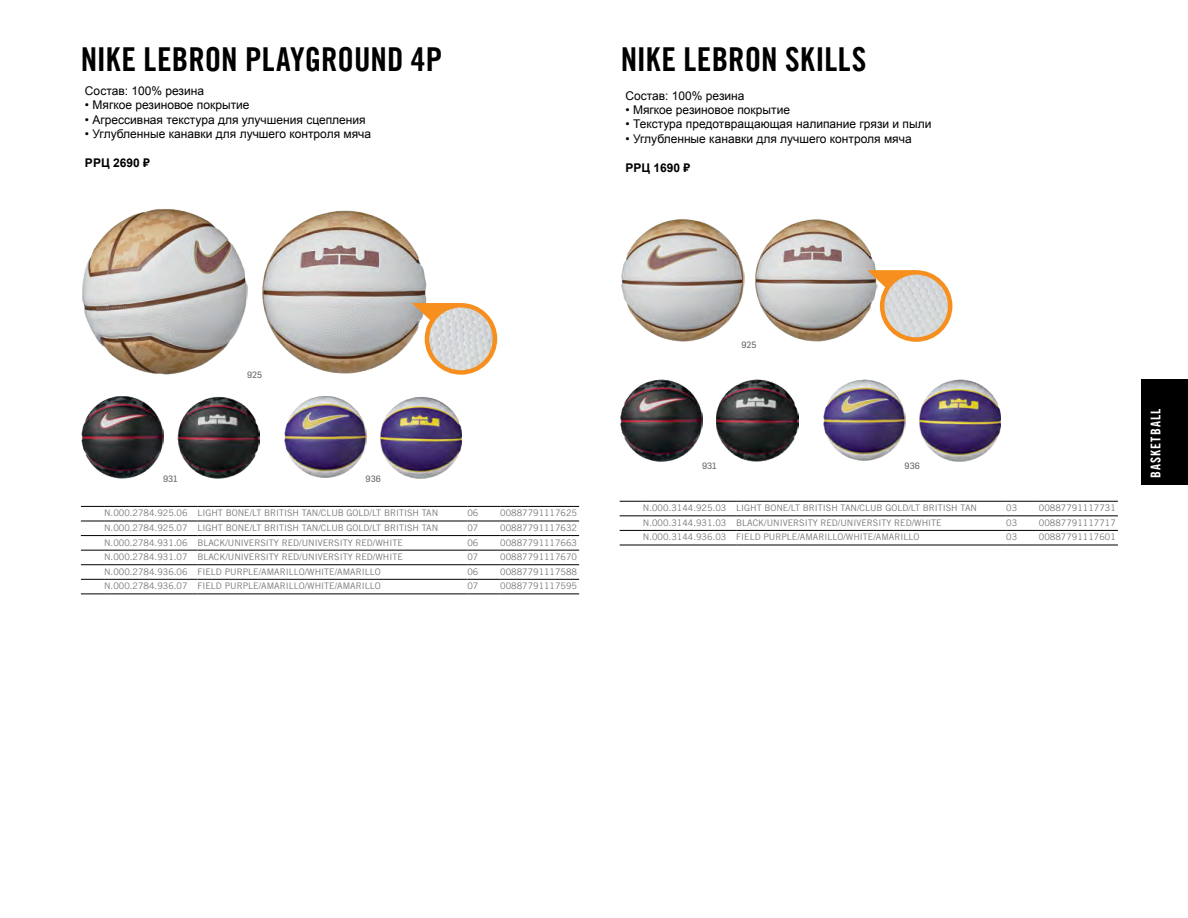
<style>
.page{position:relative;width:1188px;height:918px;background:#fff}
.page>*{position:absolute;margin:0;border:0;box-sizing:border-box;transform-origin:0 0}
.t1{font:700 condensed 33px "Trade Gothicfor Nike 365";color:#000}
.t2{font:700 condensed 13.5px "Trade Gothicfor Nike 365";letter-spacing:.08em;color:#fff}
.t3{font:12px "Arial";color:#000}
.t4{font:700 12px "Arial";color:#000}
.t5{font:9px "Trade Gothicfor Nike 365";color:#77787b}
.t6{font:9px "Flama Basic";color:#636466}
</style>
<div class="page">
<div style="left:1142px;top:379px;width:46px;height:106px;background:#000"></div>
<svg style="left:81px;top:506px;width:23px;height:1px"></svg>
<hr style="left:104px;top:506px;width:93px;height:1px;background:#000">
<hr style="left:197px;top:506px;width:270px;height:1px;background:#000">
<hr style="left:467px;top:506px;width:33px;height:1px;background:#000">
<hr style="left:500px;top:506px;width:79px;height:1px;background:#000">
<svg style="left:81px;top:521px;width:23px;height:1px"></svg>
<hr style="left:104px;top:521px;width:93px;height:1px;background:#000">
<hr style="left:197px;top:521px;width:270px;height:1px;background:#000">
<hr style="left:467px;top:521px;width:33px;height:1px;background:#000">
<hr style="left:500px;top:521px;width:79px;height:1px;background:#000">
<svg style="left:81px;top:535px;width:23px;height:1px"></svg>
<hr style="left:104px;top:535px;width:93px;height:1px;background:#000">
<hr style="left:197px;top:535px;width:270px;height:1px;background:#000">
<hr style="left:467px;top:535px;width:33px;height:1px;background:#000">
<hr style="left:500px;top:535px;width:79px;height:1px;background:#000">
<svg style="left:81px;top:550px;width:23px;height:1px"></svg>
<hr style="left:104px;top:550px;width:93px;height:1px;background:#000">
<hr style="left:197px;top:550px;width:270px;height:1px;background:#000">
<hr style="left:467px;top:550px;width:33px;height:1px;background:#000">
<hr style="left:500px;top:550px;width:79px;height:1px;background:#000">
<svg style="left:81px;top:564px;width:23px;height:1px"></svg>
<hr style="left:104px;top:564px;width:93px;height:1px;background:#000">
<hr style="left:197px;top:564px;width:270px;height:1px;background:#000">
<hr style="left:467px;top:564px;width:33px;height:1px;background:#000">
<hr style="left:500px;top:564px;width:79px;height:1px;background:#000">
<svg style="left:81px;top:579px;width:23px;height:1px"></svg>
<hr style="left:104px;top:579px;width:93px;height:1px;background:#000">
<hr style="left:197px;top:579px;width:270px;height:1px;background:#000">
<hr style="left:467px;top:579px;width:33px;height:1px;background:#000">
<hr style="left:500px;top:579px;width:79px;height:1px;background:#000">
<svg style="left:81px;top:594px;width:23px;height:1px"></svg>
<hr style="left:104px;top:594px;width:93px;height:1px;background:#000">
<hr style="left:197px;top:594px;width:270px;height:1px;background:#000">
<hr style="left:467px;top:594px;width:33px;height:1px;background:#000">
<hr style="left:500px;top:594px;width:79px;height:1px;background:#000">
<img style="left:177px;top:396px;width:82px;height:82px">
<img style="left:82px;top:396px;width:82px;height:82px">
<img style="left:380px;top:397px;width:82px;height:81px">
<img style="left:285px;top:396px;width:82px;height:82px">
<img style="left:262px;top:210px;width:166px;height:164px">
<img style="left:82px;top:209px;width:166px;height:165px">
<svg style="left:412px;top:303px;width:43px;height:35px"></svg>
<img style="left:427px;top:305px;width:68px;height:67px;border-radius:34px">
<div style="left:425px;top:303px;width:72px;height:72px;border:4px solid #f78f1e;border-radius:50%"></div>
<img style="left:919px;top:380px;width:82px;height:81px">
<img style="left:824px;top:379px;width:82px;height:82px">
<img style="left:755px;top:219px;width:121px;height:122px">
<img style="left:621px;top:219px;width:123px;height:122px">
<svg style="left:620px;top:501px;width:23px;height:1px"></svg>
<hr style="left:643px;top:501px;width:93px;height:1px;background:#000">
<hr style="left:736px;top:501px;width:270px;height:1px;background:#000">
<hr style="left:1006px;top:501px;width:33px;height:1px;background:#000">
<hr style="left:1039px;top:501px;width:79px;height:1px;background:#000">
<svg style="left:620px;top:516px;width:23px;height:1px"></svg>
<hr style="left:643px;top:516px;width:93px;height:1px;background:#000">
<hr style="left:736px;top:516px;width:270px;height:1px;background:#000">
<hr style="left:1006px;top:516px;width:33px;height:1px;background:#000">
<hr style="left:1039px;top:516px;width:79px;height:1px;background:#000">
<svg style="left:620px;top:530px;width:23px;height:1px"></svg>
<hr style="left:643px;top:530px;width:93px;height:1px;background:#000">
<hr style="left:736px;top:530px;width:270px;height:1px;background:#000">
<hr style="left:1006px;top:530px;width:33px;height:1px;background:#000">
<hr style="left:1039px;top:530px;width:79px;height:1px;background:#000">
<svg style="left:620px;top:545px;width:23px;height:1px"></svg>
<hr style="left:643px;top:545px;width:93px;height:1px;background:#000">
<hr style="left:736px;top:545px;width:270px;height:1px;background:#000">
<hr style="left:1006px;top:545px;width:33px;height:1px;background:#000">
<hr style="left:1039px;top:545px;width:79px;height:1px;background:#000">
<svg style="left:867px;top:270px;width:43px;height:35px"></svg>
<img style="left:882px;top:272px;width:68px;height:68px;border-radius:34px">
<div style="left:880px;top:270px;width:72px;height:72px;border:4px solid #f78f1e;border-radius:50%"></div>
<img style="left:716px;top:380px;width:82px;height:82px">
<img style="left:621px;top:379px;width:82px;height:82px">
<h1 class="t1" style="left:81px;top:39px;width:363px">NIKE LEBRON PLAYGROUND 4P</h1>
<h3 class="t3" style="left:85px;top:83px;width:121px">Состав: 100% резина</h3>
<h3 class="t3" style="left:85px;top:97px;width:166px">• Мягкое резиновое покрытие</h3>
<h3 class="t3" style="left:85px;top:112px;width:282px">• Агрессивная текстура для улучшения сцепления</h3>
<h3 class="t3" style="left:85px;top:126px;width:288px">• Углубленные канавки для лучшего контроля мяча</h3>
<h3 class="t4" style="left:85px;top:155px;width:66px">РРЦ 2690 ₽</h3>
<h1 class="t1" style="left:621px;top:39px;width:247px">NIKE LEBRON SKILLS</h1>
<h3 class="t3" style="left:626px;top:87px;width:121px">Состав: 100% резина</h3>
<h3 class="t3" style="left:626px;top:102px;width:166px">• Мягкое резиновое покрытие</h3>
<h3 class="t3" style="left:626px;top:116px;width:307px">• Текстура предотвращающая налипание грязи и пыли</h3>
<h3 class="t3" style="left:626px;top:131px;width:288px">• Углубленные канавки для лучшего контроля мяча</h3>
<h3 class="t4" style="left:626px;top:159px;width:66px">РРЦ 1690 ₽</h3>
<p class="t6" style="left:247px;top:368px;width:17px">925</p>
<p class="t6" style="left:163px;top:472px;width:16px">931</p>
<p class="t6" style="left:366px;top:472px;width:17px">936</p>
<p class="t5" style="left:104px;top:508px;width:336px">N.000.2784.925.06 LIGHT BONE/LT BRITISH TAN/CLUB GOLD/LT BRITISH TAN</p>
<p class="t5" style="left:467px;top:508px;width:12px">06</p>
<p class="t5" style="left:500px;top:508px;width:78px">00887791117625</p>
<p class="t5" style="left:104px;top:522px;width:336px">N.000.2784.925.07 LIGHT BONE/LT BRITISH TAN/CLUB GOLD/LT BRITISH TAN</p>
<p class="t5" style="left:467px;top:522px;width:12px">07</p>
<p class="t5" style="left:500px;top:522px;width:78px">00887791117632</p>
<p class="t5" style="left:104px;top:537px;width:300px">N.000.2784.931.06 BLACK/UNIVERSITY RED/UNIVERSITY RED/WHITE</p>
<p class="t5" style="left:467px;top:537px;width:12px">06</p>
<p class="t5" style="left:500px;top:537px;width:78px">00887791117663</p>
<p class="t5" style="left:104px;top:551px;width:300px">N.000.2784.931.07 BLACK/UNIVERSITY RED/UNIVERSITY RED/WHITE</p>
<p class="t5" style="left:467px;top:551px;width:12px">07</p>
<p class="t5" style="left:500px;top:551px;width:78px">00887791117670</p>
<p class="t5" style="left:104px;top:566px;width:278px">N.000.2784.936.06 FIELD PURPLE/AMARILLO/WHITE/AMARILLO</p>
<p class="t5" style="left:467px;top:566px;width:12px">06</p>
<p class="t5" style="left:500px;top:566px;width:78px">00887791117588</p>
<p class="t5" style="left:104px;top:581px;width:278px">N.000.2784.936.07 FIELD PURPLE/AMARILLO/WHITE/AMARILLO</p>
<p class="t5" style="left:467px;top:581px;width:12px">07</p>
<p class="t5" style="left:500px;top:581px;width:78px">00887791117595</p>
<p class="t6" style="left:742px;top:338px;width:17px">925</p>
<p class="t6" style="left:702px;top:460px;width:16px">931</p>
<p class="t6" style="left:905px;top:460px;width:17px">936</p>
<p class="t5" style="left:643px;top:503px;width:336px">N.000.3144.925.03 LIGHT BONE/LT BRITISH TAN/CLUB GOLD/LT BRITISH TAN</p>
<p class="t5" style="left:1006px;top:503px;width:12px">03</p>
<p class="t5" style="left:1039px;top:503px;width:78px">00887791117731</p>
<p class="t5" style="left:643px;top:517px;width:300px">N.000.3144.931.03 BLACK/UNIVERSITY RED/UNIVERSITY RED/WHITE</p>
<p class="t5" style="left:1006px;top:517px;width:12px">03</p>
<p class="t5" style="left:1039px;top:517px;width:78px">00887791117717</p>
<p class="t5" style="left:643px;top:532px;width:278px">N.000.3144.936.03 FIELD PURPLE/AMARILLO/WHITE/AMARILLO</p>
<p class="t5" style="left:1006px;top:532px;width:12px">03</p>
<p class="t5" style="left:1039px;top:532px;width:78px">00887791117601</p>
<h2 class="t2" style="left:1148px;top:478px;width:70px;rotate:-90deg">BASKETBALL</h2>
</div>
